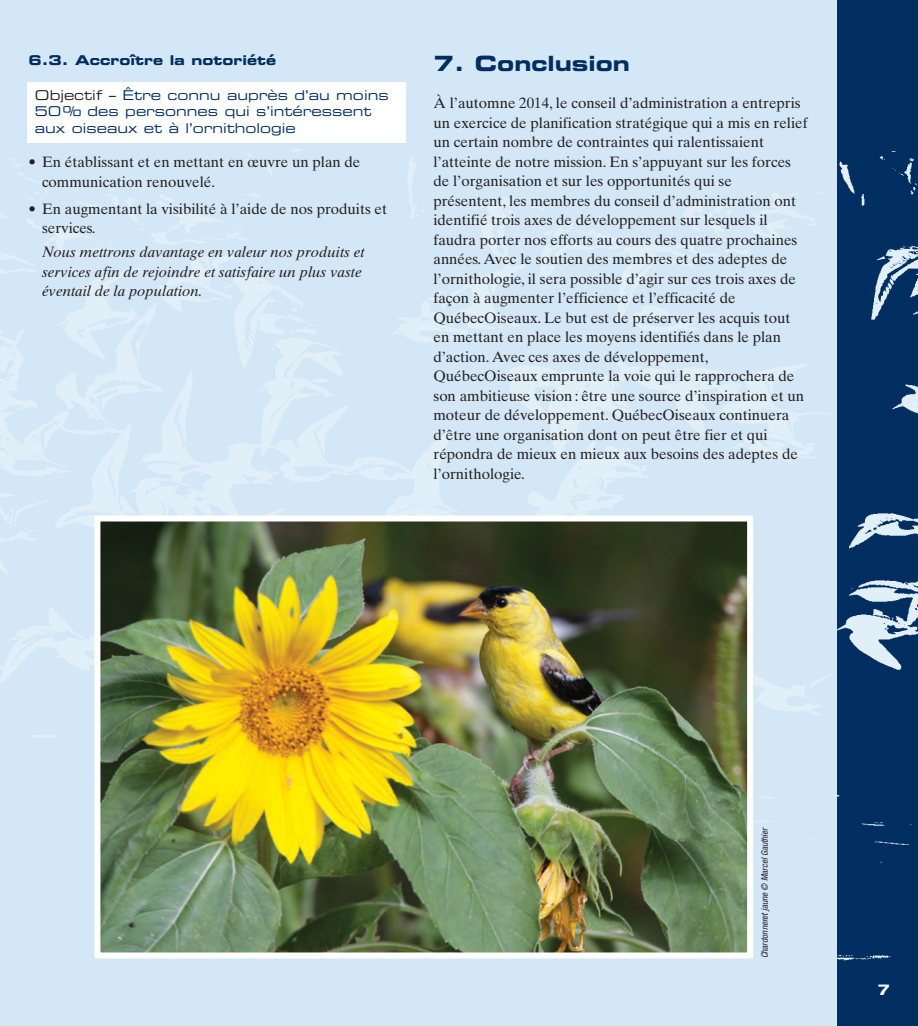
<style>
.page{position:relative;width:918px;height:1026px;background:#fff}
.page>*{position:absolute;margin:0;border:0;box-sizing:border-box;transform-origin:0 0}
.t1{font:21px "Eurostile Bold Extended Two";color:#002e60}
.t2{font:15px/19.5px "Times Ten";color:#231f20}
.t3{font:italic 15px/19.5px "Times Ten";color:#231f20}
.t4{font:700 expanded 15px "Helvetica Neue";color:#fff}
.t5{font:13.5px/16.5px "Eurostile Extended Two";color:#002e60}
.t6{font:13.5px "Eurostile Bold Extended Two";color:#002e60}
.t7{font:italic condensed 9px "Helvetica Neue";letter-spacing:.005em;color:#231f20}
.s1{color:#231f20}
</style>
<div class="page">
<div style="left:0;top:0;width:837px;height:1026px;background:#d4e7f6"></div>
<div style="left:837px;top:0;width:81px;height:1026px;background:#002e60"></div>
<img style="left:0;top:93px;width:918px;height:868px">
<img style="left:101px;top:523px;width:645px;height:428px">
<div style="left:94px;top:516px;width:659px;height:442px;border:6px solid #fff"></div>
<div style="left:27px;top:82px;width:378px;height:61px;background:#fff"></div>
<p class="t6" style="left:28px;top:55px;width:249px">6.3. Accroître la notoriété</p>
<p class="t5" style="left:35px;top:88px;width:355px"><span class="s1">Objectif –</span> Être connu auprès d’au moins<br>50% des personnes qui s’intéressent aux oiseaux et à l’ornithologie</p>
<p class="t2" style="left:42px;top:154px;width:320px;text-indent:-14px">• En établissant et en mettant en œuvre un plan de communication renouvelé.</p>
<p class="t2" style="left:42px;top:200px;width:347px;text-indent:-14px">• En augmentant la visibilité à l’aide de nos produits et services.</p>
<p class="t3" style="left:42px;top:244px;width:324px">Nous mettrons davantage en valeur nos produits et services afin de rejoindre et satisfaire un plus vaste éventail de la population.</p>
<h1 class="t1" style="left:434px;top:55px;width:198px">7. Conclusion</h1>
<p class="t2" style="left:434px;top:95px;width:376px">À l’automne 2014, le conseil d’administration a entrepris un exercice de planification stratégique qui a mis en relief un certain nombre de contraintes qui ralentissaient l’atteinte de notre mission. En s’appuyant sur les forces de l’organisation et sur les opportunités qui se présentent, les membres du conseil d’administration ont identifié trois axes de développement sur lesquels il faudra porter nos efforts au cours des quatre prochaines années. Avec le soutien des membres et des adeptes de l’ornithologie, il sera possible d’agir sur ces trois axes de façon à augmenter l’efficience et l’efficacité de QuébecOiseaux. Le but est de préserver les acquis tout en mettant en place les moyens identifiés dans le plan d’action. Avec ces axes de développement, QuébecOiseaux emprunte la voie qui le rapprochera de son ambitieuse vision : être une source d’inspiration et un moteur de développement. QuébecOiseaux continuera d’être une organisation dont on peut être fier et qui répondra de mieux en mieux aux besoins des adeptes de l’ornithologie.</p>
<p class="t7" style="left:761px;top:958px;width:133px;rotate:-90deg">Chardonneret jaune © Marcel Gauthier</p>
<p class="t4" style="left:878px;top:984px;width:13px">7</p>
</div>
